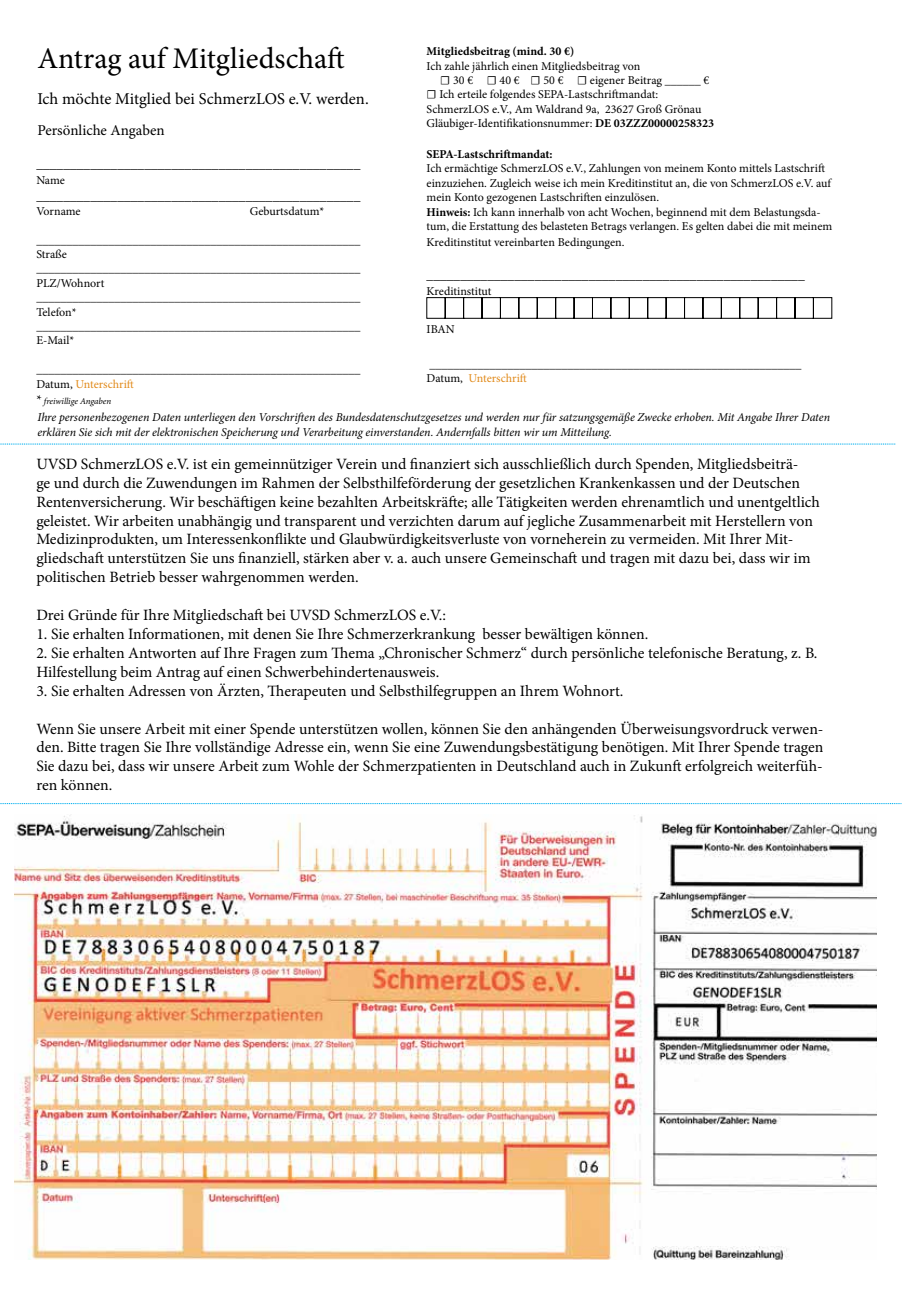
<style>
.page{position:relative;width:906px;height:1289px;background:#fff}
.page>*{position:absolute;margin:0;border:0;box-sizing:border-box;transform-origin:0 0}
.t1{font:30px "Minion Pro";letter-spacing:-.005em;color:#000}
.t2{font:16.5px "Minion Pro";color:#000}
.t3{font:15.75px/18.9px "Minion Pro";color:#000}
.t4{font:15px "Minion Pro";color:#000}
.t5{font:13.5px "Minion Pro";color:#000}
.t6{font:12px/14.4px "Minion Pro";color:#000}
.t7{font:italic 12px/14.4px "Minion Pro";letter-spacing:-.005em;color:#000}
.t8{font:700 12px "Minion Pro";color:#000}
.t9{font:italic 9px "Minion Pro";letter-spacing:-.005em;color:#000}
.s1{color:#e18a1a}
.s2{font-style:normal;font-size:13.5px}
.s3{font-weight:700}
.s4{font-style:normal}
.s5{font-style:normal;color:#e18a1a}
</style>
<div class="page">
<svg style="left:426px;top:297px;width:406px;height:21px"></svg>
<img style="left:14px;top:815px;width:862px;height:444px">
<svg style="left:0;top:444px;width:895px;height:1px"></svg>
<svg style="left:0;top:803px;width:901px;height:1px"></svg>
<h1 class="t1" style="left:37px;top:39px;width:309px">Antrag auf Mitgliedschaft</h1>
<p class="t2" style="left:37px;top:88px;width:333px">Ich möchte Mitglied bei SchmerzLOS e.V. werden.</p>
<p class="t4" style="left:37px;top:120px;width:129px">Persönliche Angaben</p>
<p class="t5" style="left:36px;top:155px;width:326px">________________________________________________</p>
<p class="t6" style="left:36px;top:173px;width:30px">Name</p>
<p class="t5" style="left:36px;top:187px;width:326px">________________________________________________</p>
<p class="t6" style="left:36px;top:204px;width:46px">Vorname</p>
<p class="t6" style="left:250px;top:204px;width:76px">Geburtsdatum*</p>
<p class="t6" style="left:36px;top:233px;width:326px">______________________________________________________ Straße ______________________________________________________ PLZ/Wohnort ______________________________________________________ Telefon* ______________________________________________________ E-Mail*</p>
<p class="t6" style="left:36px;top:362px;width:326px">______________________________________________________<br>Datum, <span class="s1">Unterschrift</span></p>
<p class="t9" style="left:36px;top:395px;width:76px"><span class="s2">*</span> freiwillige Angaben</p>
<p class="t8" style="left:426px;top:43px;width:149px">Mitgliedsbeitrag (mind. 30 €)</p>
<p class="t6" style="left:426px;top:59px;width:215px">Ich zahle jährlich einen Mitgliedsbeitrag von</p>
<p class="t6" style="left:440px;top:73px;width:271px">☐ 30 € ☐ 40 € ☐ 50 € ☐ eigener Beitrag ______ €</p>
<p class="t6" style="left:426px;top:87px;width:233px">☐ Ich erteile folgendes SEPA-Lastschriftmandat:</p>
<p class="t6" style="left:426px;top:102px;width:276px">SchmerzLOS e.V., Am Waldrand 9a, 23627 Groß Grönau</p>
<p class="t6" style="left:426px;top:116px;width:289px">Gläubiger-Identifikationsnummer: <span class="s3">DE 03ZZZ00000258323</span></p>
<p class="t8" style="left:426px;top:146px;width:127px">SEPA-Lastschriftmandat:</p>
<p class="t6" style="left:426px;top:161px;width:407px">Ich ermächtige SchmerzLOS e.V., Zahlungen von meinem Konto mittels Lastschrift einzuziehen. Zugleich weise ich mein Kreditinstitut an, die von SchmerzLOS e.V. auf mein Konto gezogenen Lastschriften einzulösen.<br><span class="s3">Hinweis:</span> Ich kann innerhalb von acht Wochen, beginnend mit dem Belastungsda&shy;tum, die Erstattung des belasteten Betrags verlangen. Es gelten dabei die mit meinem</p>
<p class="t6" style="left:426px;top:235px;width:199px">Kreditinstitut vereinbarten Bedingungen.</p>
<p class="t5" style="left:426px;top:265px;width:380px">________________________________________________________</p>
<p class="t6" style="left:426px;top:284px;width:66px">Kreditinstitut</p>
<p class="t6" style="left:426px;top:322px;width:30px">IBAN</p>
<p class="t7" style="left:426px;top:357px;width:376px">______________________________________________________________<br><span class="s4">Datum,</span> <span class="s5">Unterschrift</span></p>
<p class="t7" style="left:37px;top:410px;width:794px">Ihre personenbezogenen Daten unterliegen den Vorschriften des Bundesdatenschutzgesetzes und werden nur für satzungsgemäße Zwecke erhoben. Mit Angabe Ihrer Daten erklären Sie sich mit der elektronischen Speicherung und Verarbeitung einverstanden. Andernfalls bitten wir um Mitteilung.</p>
<p class="t3" style="left:36px;top:454px;width:785px">UVSD SchmerzLOS e.V. ist ein gemeinnütziger Verein und finanziert sich ausschließlich durch Spenden, Mitgliedsbeiträ-<br>ge und durch die Zuwendungen im Rahmen der Selbsthilfeförderung der gesetzlichen Krankenkassen und der Deutschen Rentenversicherung. Wir beschäftigen keine bezahlten Arbeitskräfte; alle Tätigkeiten werden ehrenamtlich und unentgeltlich geleistet. Wir arbeiten unabhängig und transparent und verzichten darum auf jegliche Zusammenarbeit mit Herstellern von Medizinprodukten, um Interessenkonflikte und Glaubwürdigkeitsverluste von vorneherein zu vermeiden. Mit Ihrer Mit&shy;gliedschaft unterstützen Sie uns finanziell, stärken aber v. a. auch unsere Gemeinschaft und tragen mit dazu bei, dass wir im politischen Betrieb besser wahrgenommen werden.</p>
<p class="t3" style="left:36px;top:605px;width:411px">Drei Gründe für Ihre Mitgliedschaft bei UVSD SchmerzLOS e.V.:</p>
<p class="t3" style="left:36px;top:624px;width:613px">1. Sie erhalten Informationen, mit denen Sie Ihre Schmerzerkrankung besser bewältigen können.</p>
<p class="t3" style="left:36px;top:643px;width:782px">2. Sie erhalten Antworten auf Ihre Fragen zum Thema „Chronischer Schmerz“ durch persönliche telefonische Beratung, z. B.<br>Hilfestellung beim Antrag auf einen Schwerbehindertenausweis.</p>
<p class="t3" style="left:36px;top:681px;width:588px">3. Sie erhalten Adressen von Ärzten, Therapeuten und Selbsthilfegruppen an Ihrem Wohnort.</p>
<p class="t3" style="left:36px;top:719px;width:788px;text-align:justify">Wenn Sie unsere Arbeit mit einer Spende unterstützen wollen, können Sie den anhängenden Überweisungsvordruck verwen&shy;den. Bitte tragen Sie Ihre vollständige Adresse ein, wenn Sie eine Zuwendungsbestätigung benötigen. Mit Ihrer Spende tragen Sie dazu bei, dass wir unsere Arbeit zum Wohle der Schmerzpatienten in Deutschland auch in Zukunft erfolgreich weiterfüh&shy;ren können.</p>
</div>
